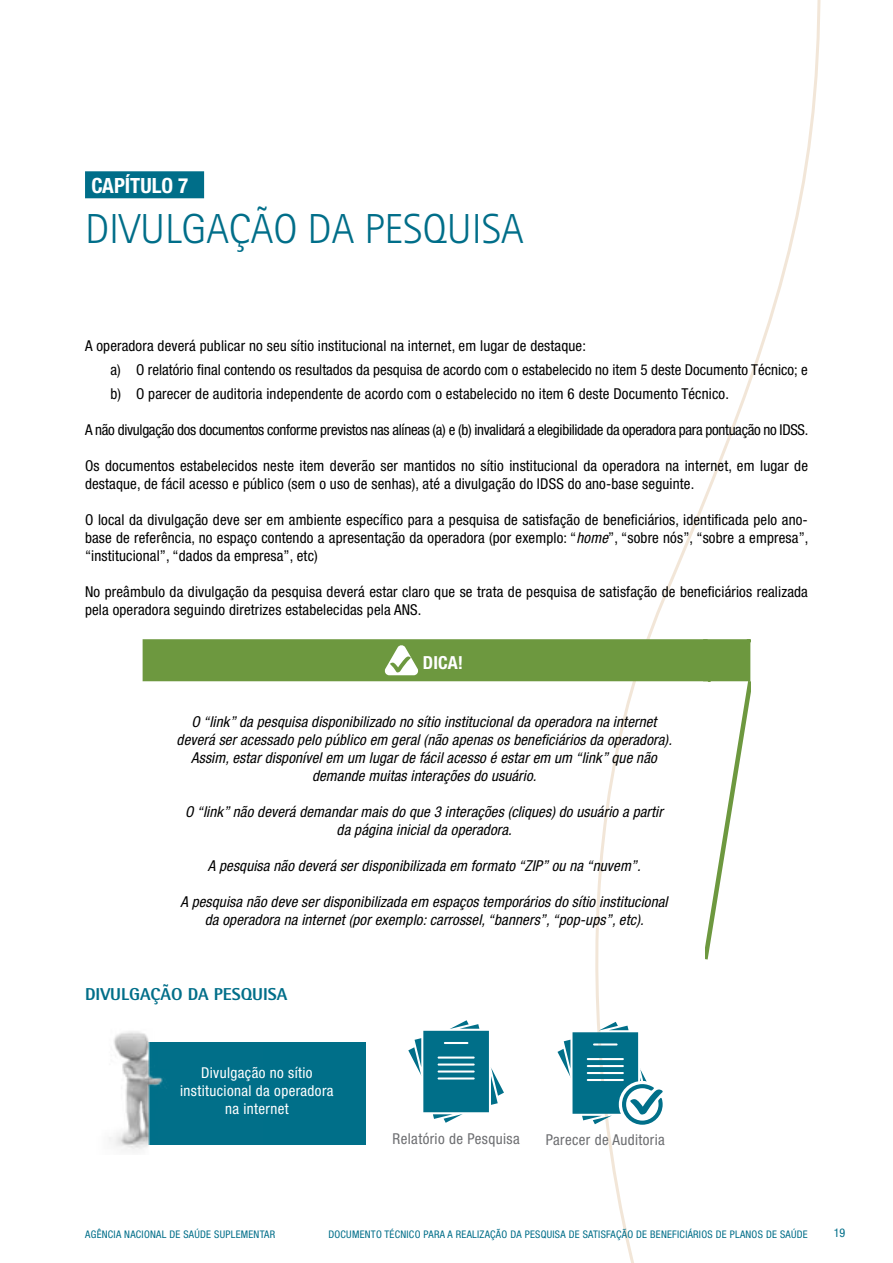
<style>
.page{position:relative;width:893px;height:1263px;background:#fff}
.page>*{position:absolute;margin:0;border:0;box-sizing:border-box;transform-origin:0 0}
.t1{font:42px "Rotis Sans Serif 45 Light";color:#006e89}
.t2{font:700 condensed 21px "Helvetica Neue";color:#fff}
.t3{font:700 condensed 18px "Helvetica Neue";color:#fff}
.t4{font:700 17.25px "Rotis Semi Sans 75 Extra";color:#006e89}
.t5{font:condensed 15px/18px "Helvetica Neue";letter-spacing:.01em;color:#000}
.t6{font:italic condensed 15px/18px "Helvetica Neue";letter-spacing:.01em;color:#000;text-align:center}
.t7{font:condensed 15px "Helvetica Neue";letter-spacing:-.02em;color:#000}
.t8{font:condensed 15px/18px "Helvetica Neue";letter-spacing:.025em;color:#fff;text-align:center}
.t9{font:condensed 15px "Helvetica Neue";letter-spacing:.025em;color:#6d6e71}
.t10{font:condensed 12px "Helvetica Neue";color:#006e89}
.t11{font:condensed 10.5px "Helvetica Neue";letter-spacing:.025em;color:#006e89}
.s1{font-style:italic}
</style>
<div class="page">
<svg style="left:595px;top:0;width:226px;height:1263px"></svg>
<div style="left:85px;top:171px;width:119px;height:27px;background:#006e89"></div>
<svg style="left:143px;top:639px;width:607px;height:320px"></svg>
<div style="left:148px;top:1042px;width:218px;height:103px;background:#006f89"></div>
<svg style="left:408px;top:1020px;width:96px;height:103px"></svg>
<div style="left:619px;top:1081px;width:47px;height:47px;background:#fff;border-radius:50%"></div>
<svg style="left:557px;top:1022px;width:106px;height:103px"></svg>
<img style="left:109px;top:1031px;width:54px;height:120px">
<h2 class="t2" style="left:91px;top:173px;width:98px">CAPÍTULO 7</h2>
<h1 class="t1" style="left:85px;top:205px;width:440px">DIVULGAÇÃO DA PESQUISA</h1>
<p class="t5" style="left:111px;top:334px;width:699px;line-height:24px;text-indent:-26px">A operadora deverá publicar no seu sítio institucional na internet, em lugar de destaque:<br>a) O relatório final contendo os resultados da pesquisa de acordo com o estabelecido no item 5 deste Documento Técnico; e b) O parecer de auditoria independente de acordo com o estabelecido no item 6 deste Documento Técnico.</p>
<p class="t7" style="left:85px;top:421px;width:725px">A não divulgação dos documentos conforme previstos nas alíneas (a) e (b) invalidará a elegibilidade da operadora para pontuação no IDSS.</p>
<p class="t5" style="left:85px;top:457px;width:724px">Os documentos estabelecidos neste item deverão ser mantidos no sítio institucional da operadora na internet, em lugar de destaque, de fácil acesso e público (sem o uso de senhas), até a divulgação do IDSS do ano-base seguinte.</p>
<p class="t5" style="left:85px;top:511px;width:725px;text-align:justify">O local da divulgação deve ser em ambiente específico para a pesquisa de satisfação de beneficiários, identificada pelo ano&shy;base de referência, no espaço contendo a apresentação da operadora (por exemplo: “<span class="s1">home</span>”, “sobre nós”, “sobre a empresa”, “institucional”, “dados da empresa”, etc)</p>
<p class="t5" style="left:85px;top:583px;width:724px">No preâmbulo da divulgação da pesquisa deverá estar claro que se trata de pesquisa de satisfação de beneficiários realizada pela operadora seguindo diretrizes estabelecidas pela ANS.</p>
<p class="t3" style="left:423px;top:652px;width:42px">DICA!</p>
<p class="t6" style="left:177px;top:713px;width:497px">O “link” da pesquisa disponibilizado no sítio institucional da operadora na internet deverá ser acessado pelo público em geral (não apenas os beneficiários da operadora).<br>Assim, estar disponível em um lugar de fácil acesso é estar em um “link” que não demande muitas interações do usuário.</p>
<p class="t6" style="left:185px;top:803px;width:479px">O “link” não deverá demandar mais do que 3 interações (cliques) do usuário a partir da página inicial da operadora.</p>
<p class="t6" style="left:208px;top:857px;width:435px">A pesquisa não deverá ser disponibilizada em formato “ZIP” ou na “nuvem”.</p>
<p class="t6" style="left:180px;top:893px;width:489px">A pesquisa não deve ser disponibilizada em espaços temporários do sítio institucional da operadora na internet (por exemplo: carrossel, “banners”, “pop-ups”, etc).</p>
<p class="t4" style="left:85px;top:983px;width:204px">DIVULGAÇÃO DA PESQUISA</p>
<p class="t8" style="left:180px;top:1064px;width:155px">Divulgação no sítio institucional da operadora na internet</p>
<p class="t9" style="left:393px;top:1130px;width:129px">Relatório de Pesquisa</p>
<p class="t9" style="left:546px;top:1131px;width:121px">Parecer de Auditoria</p>
<p class="t11" style="left:85px;top:1228px;width:191px">AGÊNCIA NACIONAL DE SAÚDE SUPLEMENTAR</p>
<p class="t11" style="left:328px;top:1228px;width:481px">DOCUMENTO TÉCNICO PARA A REALIZAÇÃO DA PESQUISA DE SATISFAÇÃO DE BENEFICIÁRIOS DE PLANOS DE SAÚDE</p>
<p class="t10" style="left:834px;top:1226px;width:13px">19</p>
</div>
